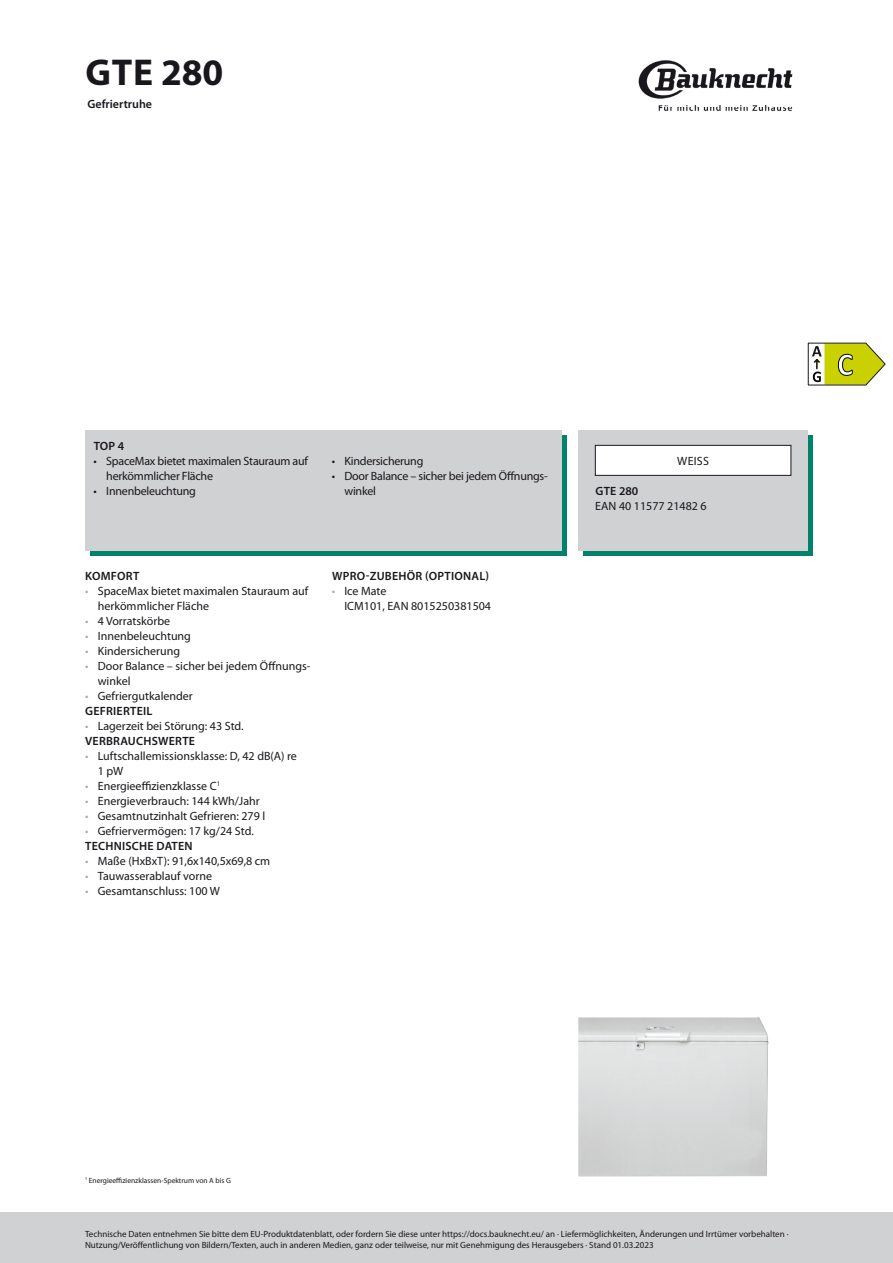
<style>
.page{position:relative;width:893px;height:1263px;background:#fff}
.page>*{position:absolute;margin:0;border:0;box-sizing:border-box;transform-origin:0 0}
.t1{font:700 37.5px "Myriad Pro";letter-spacing:.01em;color:#1a171c}
.t2{font:12px/15px "Myriad Pro";color:#1a171c}
.t3{font:12px/15px "Myriad Pro";letter-spacing:-.02em;color:#1a171c}
.t4{font:600 12px "Myriad Pro";letter-spacing:.02em;color:#1a171c}
.t5{font:9px/11.2px "Myriad Pro";color:#1a171c}
.t6{font:7.5px "Myriad Pro";color:#1a171c}
.s1{color:#a7a9ab}
.s2{font-weight:600}
</style>
<div class="page">
<img style="left:638px;top:60px;width:155px;height:52px">
<div style="left:0;top:1212px;width:893px;height:51px;background:#d0d1d2"></div>
<svg style="left:808px;top:343px;width:77px;height:42px"></svg>
<svg style="left:90px;top:436px;width:477px;height:120px;background:#228f7b"></svg>
<div style="left:85px;top:430px;width:476px;height:120px;background:#d0d1d2"></div>
<div style="left:584px;top:436px;width:229px;height:120px;background:#00836a"></div>
<div style="left:578px;top:430px;width:230px;height:120px;background:#d0d1d2"></div>
<div style="left:595px;top:445px;width:196px;height:30px;background:#fff"></div>
<div style="left:595px;top:445px;width:196px;height:30px;border:1px solid #1a171c"></div>
<img style="left:578px;top:1017px;width:191px;height:159px">
<h1 class="t1" style="left:85px;top:48px;width:140px">GTE 280</h1>
<p class="t4" style="left:88px;top:97px;width:66px">GEFRIERTRUHE</p>
<p class="t4" style="left:94px;top:439px;width:32px">TOP 4</p>
<p class="t3" style="left:106px;top:454px;width:203px;text-indent:-13px">• SpaceMax bietet maximalen Stauraum auf herkömmlicher Fläche</p>
<p class="t3" style="left:94px;top:484px;width:104px">• Innenbeleuchtung</p>
<p class="t3" style="left:332px;top:454px;width:93px">• Kindersicherung</p>
<p class="t3" style="left:344px;top:469px;width:205px;text-indent:-13px">• Door Balance – sicher bei jedem Öffnungs&shy;winkel</p>
<p class="t4" style="left:85px;top:570px;width:54px">KOMFORT</p>
<p class="t2" style="left:98px;top:584px;width:212px;text-indent:-13px"><span class="s1">•</span> SpaceMax bietet maximalen Stauraum auf herkömmlicher Fläche</p>
<p class="t2" style="left:85px;top:614px;width:87px"><span class="s1">•</span> 4 Vorratskörbe</p>
<p class="t2" style="left:85px;top:629px;width:107px"><span class="s1">•</span> Innenbeleuchtung</p>
<p class="t2" style="left:85px;top:644px;width:97px"><span class="s1">•</span> Kindersicherung</p>
<p class="t2" style="left:98px;top:659px;width:214px;text-indent:-13px"><span class="s1">•</span> Door Balance – sicher bei jedem Öffnungs&shy;winkel</p>
<p class="t2" style="left:85px;top:689px;width:109px"><span class="s1">•</span> Gefriergutkalender<br><span class="s2">GEFRIERTEIL</span></p>
<p class="t2" style="left:85px;top:719px;width:160px"><span class="s1">•</span> Lagerzeit bei Störung: 43 Std.<br><span class="s2">VERBRAUCHSWERTE</span></p>
<p class="t2" style="left:98px;top:749px;width:201px;text-indent:-13px"><span class="s1">•</span> Luftschallemissionsklasse: D, 42 dB(A) re<br>1pW</p>
<p class="t2" style="left:85px;top:779px;width:137px"><span class="s1">•</span> Energieeffizienzklasse C<sup>1</sup></p>
<p class="t2" style="left:85px;top:794px;width:176px"><span class="s1">•</span> Energieverbrauch: 144 kWh/Jahr</p>
<p class="t2" style="left:85px;top:809px;width:182px"><span class="s1">•</span> Gesamtnutzinhalt Gefrieren: 279 l</p>
<p class="t2" style="left:85px;top:824px;width:170px"><span class="s1">•</span> Gefriervermögen: 17 kg/24 Std.<br><span class="s2">TECHNISCHE DATEN</span></p>
<p class="t2" style="left:85px;top:854px;width:187px"><span class="s1">•</span> Maße (HxBxT): 91,6x140,5x69,8 cm</p>
<p class="t2" style="left:85px;top:869px;width:129px"><span class="s1">•</span> Tauwasserablauf vorne</p>
<p class="t2" style="left:85px;top:884px;width:136px"><span class="s1">•</span> Gesamtanschluss: 100 W</p>
<p class="t4" style="left:332px;top:570px;width:106px">WPRO-ZUBEHÖR (OPT</p>
<p class="t4" style="left:451px;top:570px;width:40px">IONAL)</p>
<p class="t2" style="left:344px;top:584px;width:148px;text-indent:-13px"><span class="s1">•</span> Ice Mate<br>ICM101, EAN 8015250381504</p>
<p class="t2" style="left:677px;top:454px;width:33px">WeiSS</p>
<p class="t4" style="left:595px;top:484px;width:44px">GTE 280</p>
<p class="t2" style="left:595px;top:499px;width:113px">EAN 40 11577 21482 6</p>
<p class="t6" style="left:85px;top:1176px;width:147px"><sup>1</sup> Energieeffizienzklassen-Spektrum von A bis G</p>
<p class="t5" style="left:85px;top:1228px;width:705px">Technische Daten entnehmen Sie bitte dem EU-Produktdatenblatt, oder fordern Sie diese unter https://docs.bauknecht.eu/ an · Liefermöglichkeiten, Änderungen und Irrtümer vorbehalten ·<br>Nutzung/Veröffentlichung von Bildern/Texten, auch in anderen Medien, ganz oder teilweise, nur mit Genehmigung des Herausgebers · Stand 01.03.2023</p>
</div>
